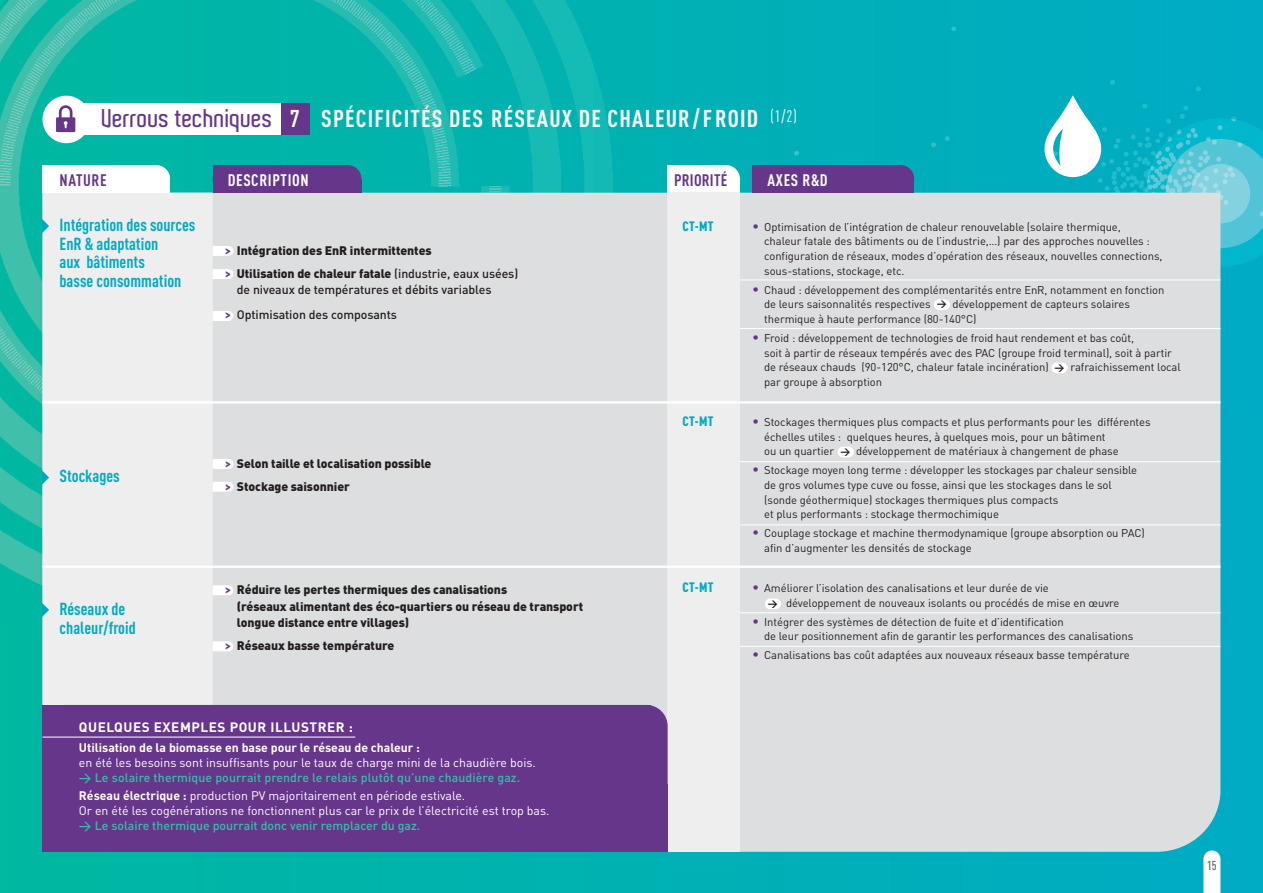
<style>
.page{position:relative;width:1263px;height:893px;background:#fff}
.page>*{position:absolute;margin:0;border:0;box-sizing:border-box;transform-origin:0 0}
.t1{font:700 24px "DIN Cond";letter-spacing:.05em;color:#fff}
.t2{font:700 17.25px/18.8px "DIN Cond";color:#00abc5}
.t3{font:700 16.5px "DIN Cond";letter-spacing:.04em;color:#fff}
.t4{font:700 16.5px "DIN Cond";letter-spacing:.015em;color:#66368b}
.t5{font:700 13.5px "DIN";letter-spacing:.04em;color:#fff}
.t6{font:900 13.5px "DIN Cond";letter-spacing:.03em;color:#00abc5}
.t7{font:500 12.75px "DIN Cond";color:#636366}
.t8{font:900 12.3px/23px "DIN";letter-spacing:-.005em;color:#231f20}
.t9{font:500 12.3px/18.6px "DIN";color:#37bea7}
.t10{font:12.3px "DIN";color:#fff}
.t11{font:500 12.3px/25px "DIN";letter-spacing:-.005em;color:#231f20}
.t12{font:700 12.3px "DIN";color:#fff}
.t13{font:11.25px/14.7px "DIN";letter-spacing:-.005em;color:#231f20}
.t14{font:700 9.75px "DIN";color:#231f20}
.s1{font-family:"Aldo";font-weight:600;font-size:24.75px;color:#66368b}
.s2{font-family:"DIN Cond";color:#66368b}
.s3{font-weight:500}
.s4{font-family:"DIN Cond";font-weight:900;color:#66368b}
.s5{font-weight:700;color:#fff}
.s6{font-weight:400;color:#fff}
.s7{font-family:"DIN Cond";font-weight:900;font-size:13.5px;color:#66368b}
</style>
<div class="page">
<div style="left:0;top:0;width:1263px;height:893px;background:linear-gradient(to right,#01b6a0,#00acc4)"></div>
<div style="left:794px;top:0;width:469px;height:408px;background:#00adbe"></div>
<img style="left:1146px;top:118px;width:117px;height:149px">
<img style="left:1165px;top:139px;width:98px;height:109px">
<img style="left:1191px;top:164px;width:59px;height:59px">
<img style="left:0;top:0;width:612px;height:624px">
<div style="left:213px;top:193px;width:1007px;height:659px;background:#dddee0"></div>
<div style="left:43px;top:193px;width:170px;height:512px;background:#eeeeef"></div>
<div style="left:213px;top:165px;width:148px;height:28px;background:#66368b;border-radius:14px"></div>
<div style="left:213px;top:179px;width:148px;height:14px;background:#66368b"></div>
<div style="left:213px;top:165px;width:85px;height:28px;background:#66368b"></div>
<div style="left:43px;top:165px;width:127px;height:28px;background:#fff;border-radius:14px"></div>
<div style="left:43px;top:179px;width:127px;height:14px;background:#fff"></div>
<div style="left:43px;top:165px;width:74px;height:28px;background:#fff"></div>
<div style="left:668px;top:165px;width:72px;height:28px;background:#fff;border-radius:14px"></div>
<div style="left:668px;top:179px;width:72px;height:14px;background:#fff"></div>
<div style="left:668px;top:165px;width:42px;height:28px;background:#fff"></div>
<div style="left:765px;top:165px;width:149px;height:28px;background:#66368b;border-radius:14px"></div>
<div style="left:765px;top:179px;width:149px;height:14px;background:#66368b"></div>
<div style="left:753px;top:165px;width:96px;height:28px;background:#66368b"></div>
<div style="left:668px;top:193px;width:72px;height:659px;background:#eeeeef"></div>
<div style="left:53px;top:104px;width:238px;height:31px;background:#fff"></div>
<div style="left:281px;top:104px;width:29px;height:31px;background:#66368b"></div>
<hr style="left:43px;top:401px;width:1177px;height:2px;background:#fff">
<hr style="left:43px;top:566px;width:1177px;height:2px;background:#fff">
<hr style="left:740px;top:280px;width:480px;height:1px;background:#fff">
<hr style="left:740px;top:328px;width:480px;height:1px;background:#fff">
<hr style="left:740px;top:461px;width:480px;height:1px;background:#fff">
<hr style="left:740px;top:525px;width:480px;height:1px;background:#fff">
<hr style="left:740px;top:612px;width:480px;height:1px;background:#fff">
<hr style="left:740px;top:646px;width:480px;height:1px;background:#fff">
<div style="left:43px;top:96px;width:47px;height:47px;background:#fff;border-radius:24px"></div>
<svg style="left:56px;top:105px;width:19px;height:27px"></svg>
<svg style="left:213px;top:246px;width:20px;height:10px"></svg>
<svg style="left:213px;top:311px;width:20px;height:10px"></svg>
<svg style="left:213px;top:269px;width:20px;height:10px"></svg>
<svg style="left:213px;top:459px;width:20px;height:10px"></svg>
<svg style="left:213px;top:482px;width:20px;height:10px"></svg>
<svg style="left:213px;top:585px;width:20px;height:10px"></svg>
<svg style="left:213px;top:641px;width:20px;height:10px"></svg>
<svg style="left:43px;top:214px;width:6px;height:24px"></svg>
<svg style="left:43px;top:465px;width:6px;height:25px"></svg>
<svg style="left:43px;top:597px;width:6px;height:25px"></svg>
<div style="left:934px;top:299px;width:16px;height:11px;background:#fff;border-radius:5px"></div>
<div style="left:1051px;top:362px;width:16px;height:11px;background:#fff;border-radius:5px"></div>
<div style="left:838px;top:447px;width:16px;height:10px;background:#fff;border-radius:5px"></div>
<div style="left:765px;top:599px;width:16px;height:10px;background:#fff;border-radius:5px"></div>
<div style="left:43px;top:705px;width:625px;height:147px;background:#66368b;border-radius:21px"></div>
<hr style="left:43px;top:737px;width:312px;height:1px;background:#fff">
<svg style="left:1203px;top:850px;width:17px;height:43px"></svg>
<svg style="left:1042px;top:95px;width:59px;height:82px"></svg>
<h1 class="t1" style="left:102px;top:110px;width:696px"><span class="s1">Verrous techniques</span> 7 SPÉCIFICITÉS DES RÉSEAUX DE CHALEUR/FROID <sup>(1/2)</sup></h1>
<h3 class="t4" style="left:60px;top:174px;width:49px">NATURE</h3>
<h3 class="t3" style="left:228px;top:174px;width:82px">DESCRIPTION</h3>
<h3 class="t4" style="left:674px;top:174px;width:55px">PRIORITÉ</h3>
<h3 class="t3" style="left:767px;top:174px;width:62px">AXES R&amp;D</h3>
<h2 class="t2" style="left:60px;top:217px;width:138px">Intégration des sources<br>EnR &amp; adaptation<br>aux bâtiments<br>basse consommation</h2>
<p class="t8" style="left:225px;top:239px;width:294px"><span class="s2">&gt;</span> Intégration des EnR intermittentes<br><span class="s2">&gt;</span> Utilisation de chaleur fatale <span class="s3">(industrie, eaux usées)</span></p>
<p class="t11" style="left:225px;top:278px;width:268px;text-indent:11px">de niveaux de températures et débits variables <span class="s4">&gt;</span> Optimisation des composants</p>
<h2 class="t2" style="left:60px;top:468px;width:62px">Stockages</h2>
<h2 class="t2" style="left:60px;top:601px;width:78px">Réseaux de chaleur/froid</h2>
<p class="t8" style="left:225px;top:452px;width:207px"><span class="s2">&gt;</span> Selon taille et localisation possible <span class="s2">&gt;</span> Stockage saisonnier</p>
<p class="t8" style="left:237px;top:582px;width:348px;line-height:16.5px;text-indent:-11px"><span class="s2">&gt;</span> Réduire les pertes thermiques des canalisations<br>(réseaux alimentant des éco-quartiers ou réseau de transport longue distance entre villages)</p>
<p class="t8" style="left:225px;top:635px;width:170px"><span class="s2">&gt;</span> Réseaux basse température</p>
<p class="t5" style="left:79px;top:720px;width:276px">QUELQUES EXEMPLES POUR ILLUSTRER :</p>
<p class="t12" style="left:79px;top:740px;width:343px">Utilisation de la biomasse en base pour le réseau de chaleur :</p>
<p class="t10" style="left:79px;top:755px;width:458px">en été les besoins sont insuffisants pour le taux de charge mini de la chaudière bois.</p>
<p class="t9" style="left:79px;top:768px;width:443px">&gt; Le solaire thermique pourrait prendre le relais plutôt qu’une chaudière gaz.<br><span class="s5">Réseau électrique :</span> <span class="s6">production PV majoritairement en période estivale.</span></p>
<p class="t10" style="left:79px;top:804px;width:472px">Or en été les cogénérations ne fonctionnent plus car le prix de l’électricité est trop bas.</p>
<p class="t9" style="left:79px;top:817px;width:343px">&gt; Le solaire thermique pourrait donc venir remplacer du gaz.</p>
<p class="t6" style="left:682px;top:221px;width:33px">CT-MT</p>
<p class="t6" style="left:682px;top:416px;width:33px">CT-MT</p>
<p class="t6" style="left:682px;top:582px;width:33px">CT-MT</p>
<p class="t13" style="left:764px;top:219px;width:400px;text-indent:-11px"><span class="s7">•</span> Optimisation de l’intégration de chaleur renouvelable (solaire thermique,<br>chaleur fatale des bâtiments ou de l’industrie,…) par des approches nouvelles : configuration de réseaux, modes d’opération des réseaux, nouvelles connections, sous-stations, stockage, etc.</p>
<p class="t13" style="left:764px;top:282px;width:402px;text-indent:-11px"><span class="s7">•</span> Chaud : développement des complémentarités entre EnR, notamment en fonction de leurs saisonnalités respectives</p>
<p class="t13" style="left:764px;top:297px;width:367px;text-indent:188px">développement de capteurs solaires thermique à haute performance (80-140°C)</p>
<p class="t13" style="left:764px;top:331px;width:409px;text-indent:-11px"><span class="s7">•</span> Froid : développement de technologies de froid haut rendement et bas coût,<br>soit à partir de réseaux tempérés avec des PAC (groupe froid terminal), soit à partir de réseaux chauds (90-120°C, chaleur fatale incinération)</p>
<p class="t14" style="left:937px;top:298px;width:11px">&gt;</p>
<p class="t13" style="left:1070px;top:360px;width:112px">rafraichissement local</p>
<p class="t14" style="left:1054px;top:361px;width:11px">&gt;</p>
<p class="t13" style="left:764px;top:375px;width:119px">par groupe à absorption</p>
<p class="t13" style="left:764px;top:415px;width:388px;text-indent:-11px"><span class="s7">•</span> Stockages thermiques plus compacts et plus performants pour les différentes échelles utiles : quelques heures, à quelques mois, pour un bâtiment<br>ou un quartier</p>
<p class="t13" style="left:856px;top:444px;width:264px">développement de matériaux à changement de phase</p>
<p class="t13" style="left:764px;top:463px;width:374px;text-indent:-11px"><span class="s7">•</span> Stockage moyen long terme : développer les stockages par chaleur sensible de gros volumes type cuve ou fosse, ainsi que les stockages dans le sol (sonde géothermique) stockages thermiques plus compacts<br>et plus performants : stockage thermochimique</p>
<p class="t13" style="left:764px;top:526px;width:382px;text-indent:-11px"><span class="s7">•</span> Couplage stockage et machine thermodynamique (groupe absorption ou PAC) afin d’augmenter les densités de stockage</p>
<p class="t13" style="left:786px;top:581px;width:335px;text-indent:-33px"><span class="s7">•</span> Améliorer l’isolation des canalisations et leur durée de vie développement de nouveaux isolants ou procédés de mise en œuvre</p>
<p class="t13" style="left:764px;top:614px;width:371px;text-indent:-11px"><span class="s7">•</span> Intégrer des systèmes de détection de fuite et d’identification<br>de leur positionnement afin de garantir les performances des canalisations</p>
<p class="t13" style="left:753px;top:648px;width:379px"><span class="s7">•</span> Canalisations bas coût adaptées aux nouveaux réseaux basse température</p>
<p class="t14" style="left:841px;top:446px;width:11px">&gt;</p>
<p class="t14" style="left:768px;top:597px;width:11px">&gt;</p>
<p class="t7" style="left:1207px;top:860px;width:11px">15</p>
</div>
